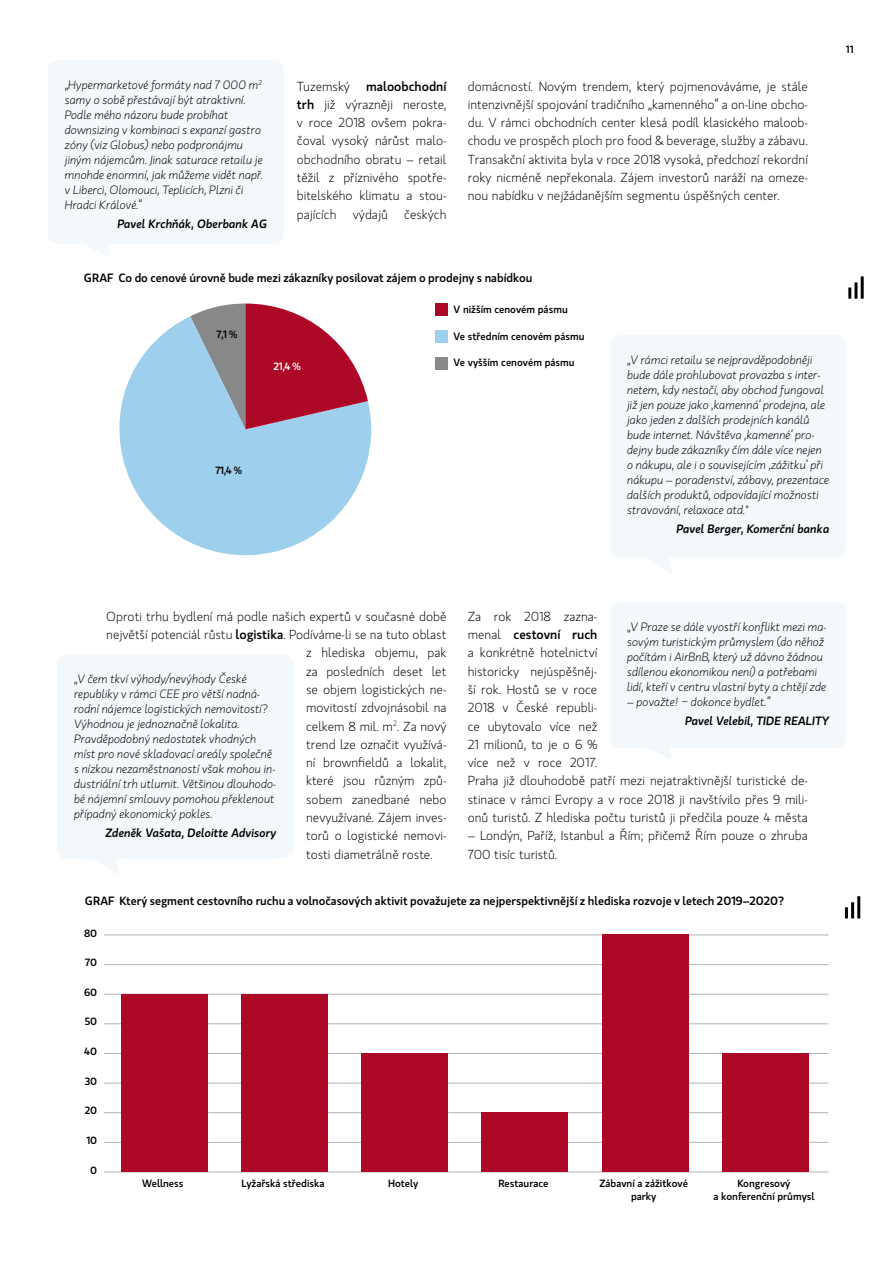
<style>
.page{position:relative;width:893px;height:1263px;background:#fff}
.page>*{position:absolute;margin:0;border:0;box-sizing:border-box;transform-origin:0 0}
.t1{font:300 13.05px/18.3px "Gloriola Std";color:#000;text-align:justify}
.t2{font:italic 300 12px/15px "Gloriola Std";color:#000}
.t3{font:500 12px "Gloriola Std";color:#000}
.t4{font:italic 500 12px "Gloriola Std";color:#000}
.t5{font:500 10.5px/12.6px "Gloriola Std";color:#000;text-align:center}
.t6{font:500 10.5px "Gloriola Std";color:#fff}
.t7{font:500 10.5px "Gotham";color:#000}
.s1{font-style:normal}
.s2{font-weight:500}
</style>
<div class="page">
<hr style="left:104px;top:1171px;width:724px;height:1px;background:#b1b3b4">
<hr style="left:104px;top:1142px;width:724px;height:1px;background:#b1b3b4">
<hr style="left:104px;top:1112px;width:724px;height:1px;background:#b1b3b4">
<hr style="left:104px;top:1083px;width:724px;height:1px;background:#b1b3b4">
<hr style="left:104px;top:1053px;width:724px;height:1px;background:#b1b3b4">
<hr style="left:104px;top:1023px;width:724px;height:1px;background:#b1b3b4">
<hr style="left:104px;top:994px;width:724px;height:1px;background:#b1b3b4">
<hr style="left:104px;top:964px;width:724px;height:1px;background:#b1b3b4">
<hr style="left:104px;top:934px;width:724px;height:1px;background:#b1b3b4">
<div style="left:121px;top:994px;width:86px;height:178px;background:#ae0827"></div>
<div style="left:241px;top:994px;width:87px;height:178px;background:#ae0827"></div>
<div style="left:361px;top:1053px;width:87px;height:119px;background:#ae0827"></div>
<div style="left:482px;top:1113px;width:86px;height:59px;background:#ae0827"></div>
<div style="left:602px;top:935px;width:86px;height:237px;background:#ae0827"></div>
<div style="left:722px;top:1053px;width:87px;height:119px;background:#ae0827"></div>
<div style="left:435px;top:357px;width:13px;height:13px;background:#87888a"></div>
<div style="left:435px;top:330px;width:13px;height:13px;background:#9ecfec"></div>
<div style="left:435px;top:303px;width:13px;height:13px;background:#ae0827"></div>
<svg style="left:119px;top:316px;width:253px;height:240px;fill:#9ecfec"></svg>
<svg style="left:190px;top:304px;width:178px;height:125px;background:#b06b80"></svg>
<hr style="left:857px;top:896px;width:3px;height:22px;background:#000">
<hr style="left:851px;top:902px;width:3px;height:16px;background:#000">
<svg style="left:845px;top:907px;width:3px;height:11px"></svg>
<hr style="left:861px;top:276px;width:3px;height:23px;background:#000">
<hr style="left:854px;top:282px;width:3px;height:17px;background:#000">
<svg style="left:848px;top:288px;width:3px;height:11px"></svg>
<div style="left:48px;top:60px;width:236px;height:197px;background:#f3f8fc"></div>
<div style="left:610px;top:335px;width:236px;height:239px;background:#f3f8fc"></div>
<div style="left:57px;top:654px;width:236px;height:220px;background:#f3f8fc"></div>
<div style="left:610px;top:602px;width:236px;height:156px;background:#f3f8fc"></div>
<p class="t2" style="left:65px;top:77px;width:200px"><span class="s1">„</span>Hypermarketové formáty nad 7 000 m<sup>2 </sup>samy o sobě přestávají být atraktivní.<br>Podle mého názoru bude probíhat downsizing v kombinaci s expanzí gastro zóny (viz Globus) nebo podpronájmu jiným nájemcům. Jinak saturace retailu je mnohde enormní, jak můžeme vidět např. v Liberci, Olomouci, Teplicích, Plzni či Hradci Králové.<span class="s1">“</span></p>
<p class="t4" style="left:117px;top:216px;width:151px">Pavel Krchňák, Oberbank AG</p>
<p class="t1" style="left:297px;top:77px;width:151px">Tuzemský <span class="s2">maloobchodní trh</span> již výrazněji neroste, v roce 2018 ovšem pokra&shy;čoval vysoký nárůst malo&shy;obchodního obratu – retail těžil z příznivého spotře&shy;bitelského klimatu a stou&shy;pajících</p>
<p class="t1" style="left:353px;top:205px;width:36px">výdajů</p>
<p class="t1" style="left:404px;top:205px;width:44px">českých</p>
<p class="t1" style="left:468px;top:77px;width:342px">domácností. Novým trendem, který pojmenováváme, je stále intenzivnější spojování tradičního „kamenného“ a on-line obcho&shy;du. V rámci obchodních center klesá podíl klasického maloob&shy;chodu ve prospěch ploch pro food &amp; beverage, služby a zábavu.<br>Transakční aktivita byla v roce 2018 vysoká, předchozí rekordní roky nicméně nepřekonala. Zájem investorů naráží na omeze&shy;nou nabídku v nejžádanějším segmentu úspěšných center.</p>
<p class="t7" style="left:846px;top:42px;width:10px">11</p>
<p class="t3" style="left:84px;top:270px;width:450px">GRAF Co do cenové úrovně bude mezi zákazníky posilovat zájem o prodejny s nabídkou</p>
<p class="t5" style="left:217px;top:328px;width:22px">7,1 %</p>
<p class="t6" style="left:274px;top:359px;width:29px">21,4 %</p>
<p class="t5" style="left:216px;top:464px;width:28px">71,4 %</p>
<p class="t5" style="left:454px;top:303px;width:116px">V nižším cenovém pásmu</p>
<p class="t5" style="left:454px;top:329px;width:132px">Ve středním cenovém pásmu</p>
<p class="t5" style="left:454px;top:356px;width:123px">Ve vyšším cenovém pásmu</p>
<p class="t2" style="left:627px;top:352px;width:204px"><span class="s1">„</span>V rámci retailu se nejpravděpodobněji bude dále prohlubovat provazba s inter&shy;netem, kdy nestačí, aby obchod fungoval již jen pouze jako ,kamenná‘ prodejna, ale jako jeden z dalších prodejních kanálů bude internet. Návštěva ,kamenné‘ pro&shy;dejny bude zákazníky čím dále více nejen o nákupu, ale i o souvisejícím ,zážitku‘ při nákupu – poradenství, zábavy, prezentace dalších produktů, odpovídající možnosti stravování, relaxace atd."</p>
<p class="t4" style="left:676px;top:521px;width:154px">Pavel Berger, Komerční banka</p>
<p class="t1" style="left:106px;top:607px;width:342px">Oproti trhu bydlení má podle našich expertů v současné době</p>
<p class="t1" style="left:106px;top:625px;width:342px">největší potenciál růstu <span class="s2">logistika</span>. Podíváme-li se na tuto oblast</p>
<p class="t1" style="left:306px;top:643px;width:142px">z hlediska objemu, pak</p>
<p class="t1" style="left:306px;top:662px;width:142px">za posledních deset let</p>
<p class="t1" style="left:306px;top:680px;width:142px">se objem logistických ne-</p>
<p class="t1" style="left:306px;top:698px;width:142px">movitostí zdvojnásobil na</p>
<p class="t1" style="left:306px;top:717px;width:142px">celkem 8 mil. m<sup>2</sup>. Za nový</p>
<p class="t1" style="left:306px;top:735px;width:142px">trend lze označit využívá-</p>
<p class="t1" style="left:306px;top:753px;width:142px">ní brownfieldů a lokalit,</p>
<p class="t1" style="left:306px;top:771px;width:142px">které jsou různým způ-</p>
<p class="t1" style="left:306px;top:790px;width:142px">sobem zanedbané nebo</p>
<p class="t1" style="left:306px;top:808px;width:142px">nevyužívané. Zájem inves-</p>
<p class="t1" style="left:306px;top:826px;width:142px">torů o logistické nemovi-</p>
<p class="t1" style="left:306px;top:845px;width:128px">tosti diametrálně roste.</p>
<p class="t2" style="left:74px;top:671px;width:204px"><span class="s1">„</span>V čem tkví výhody/nevýhody České republiky v rámci CEE pro větší nadná&shy;rodní nájemce logistických nemovitostí?<br>Výhodnou je jednoznačně lokalita.<br>Pravděpodobný nedostatek vhodných míst pro nové skladovací areály společně s nízkou nezaměstnaností však mohou in&shy;dustriální trh utlumit. Většinou dlouhodo&shy;bé nájemní smlouvy pomohou překlenout případný ekonomický pokles.</p>
<p class="t4" style="left:106px;top:825px;width:172px">Zdeněk Vašata, Deloitte Advisory</p>
<p class="t1" style="left:468px;top:607px;width:342px;text-align:left">Za rok 2018 zazna-<br>menal <span class="s2">cestovní ruch<br></span>a konkrétně hotelnictví<br>historicky nejúspěšněj-<br>ší rok. Hostů se v roce<br>2018 v České republi-<br>ce ubytovalo více než<br>21 milionů, to je o 6 %<br>více než v roce 2017.<br>Praha již dlouhodobě patří mezi nejatraktivnější turistické de&shy;stinace v rámci Evropy a v roce 2018 ji navštívilo přes 9 mili&shy;onů turistů. Z hlediska počtu turistů ji předčila pouze 4 města</p>
<p class="t1" style="left:468px;top:826px;width:342px">– Londýn, Paříž, Istanbul a Řím; přičemž Řím pouze o zhruba<br>700 tisíc turistů.</p>
<p class="t2" style="left:627px;top:619px;width:201px"><span class="s1">„</span>V Praze se dále vyostří konflikt mezi ma&shy;sovým turistickým průmyslem (do něhož počítám i AirBnB, který už dávno žádnou sdílenou ekonomikou není) a potřebami lidí, kteří v centru vlastní byty a chtějí zde</p>
<p class="t2" style="left:627px;top:694px;width:145px">– považte! − dokonce bydlet.“</p>
<p class="t4" style="left:685px;top:712px;width:146px">Pavel Velebil, TIDE REALITY</p>
<p class="t3" style="left:85px;top:893px;width:701px">GRAF Který segment cestovního ruchu a volnočasových aktivit považujete za nejperspektivnější z hlediska rozvoje v letech 2019–2020?</p>
<p class="t5" style="left:84px;top:926px;width:15px">80</p>
<p class="t5" style="left:85px;top:956px;width:14px">70</p>
<p class="t5" style="left:84px;top:985px;width:15px">60</p>
<p class="t5" style="left:85px;top:1015px;width:14px">50</p>
<p class="t5" style="left:84px;top:1045px;width:14px">40</p>
<p class="t5" style="left:85px;top:1074px;width:14px">30</p>
<p class="t5" style="left:85px;top:1104px;width:14px">20</p>
<p class="t5" style="left:86px;top:1133px;width:12px">10</p>
<p class="t5" style="left:90px;top:1163px;width:8px">0</p>
<p class="t5" style="left:142px;top:1177px;width:43px">Wellness</p>
<p class="t5" style="left:242px;top:1177px;width:84px">Lyžařská střediska</p>
<p class="t5" style="left:388px;top:1177px;width:32px">Hotely</p>
<p class="t5" style="left:499px;top:1177px;width:51px">Restaurace</p>
<p class="t5" style="left:599px;top:1177px;width:90px">Zábavní a zážitkové parky</p>
<p class="t5" style="left:713px;top:1177px;width:103px">Kongresový<br>a konferenční průmysl</p>
</div>
